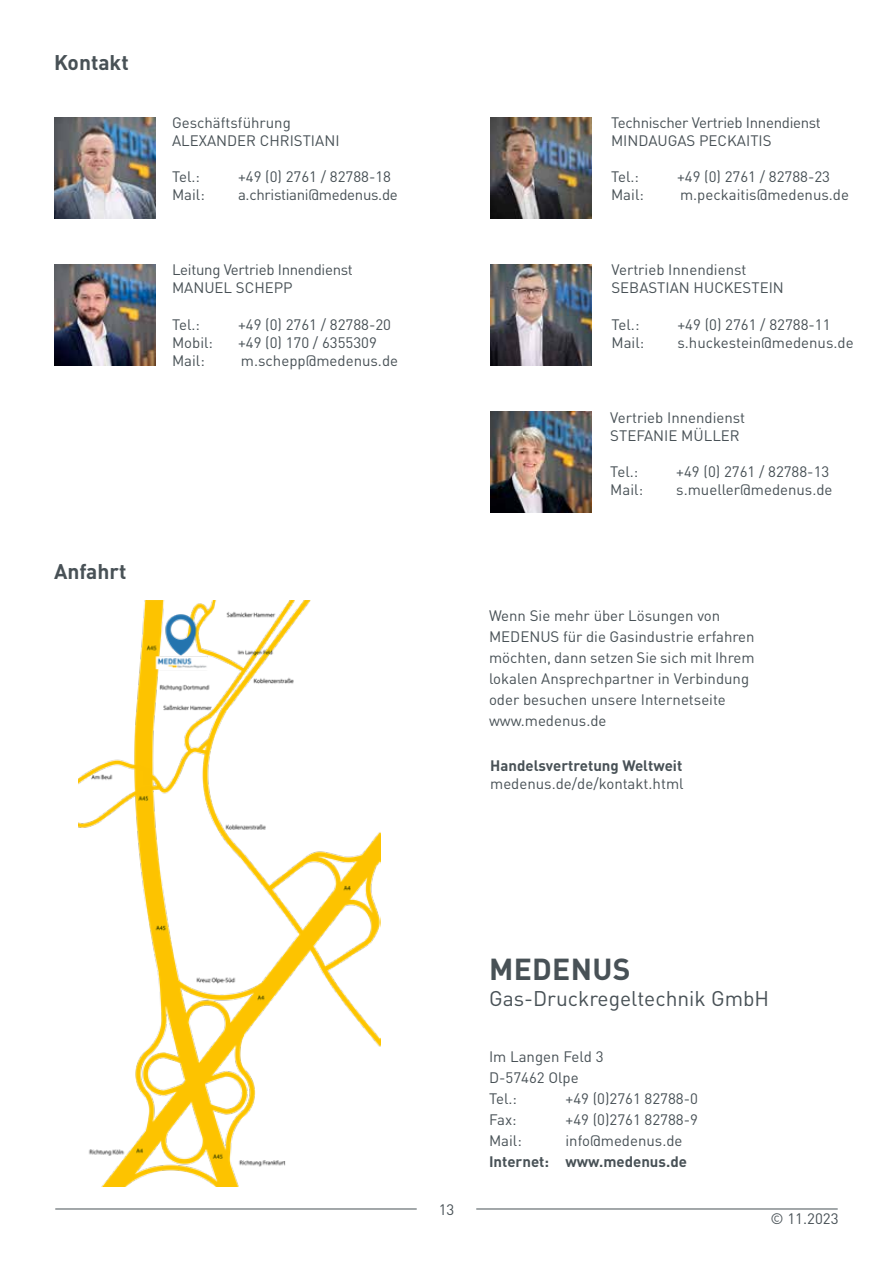
<style>
.page{position:relative;width:893px;height:1263px;background:#fff}
.page>*{position:absolute;margin:0;border:0;box-sizing:border-box;transform-origin:0 0}
.t1{font:700 30px "DIN Pro";letter-spacing:.01em;color:#485156}
.t2{font:21px "DIN Pro";color:#485156}
.t3{font:700 21px "DIN Pro";color:#485156}
.t4{font:15px/21px "DIN Pro";color:#485156}
.t5{font:15px/18px "DIN Pro";letter-spacing:-.02em;color:#485156}
.t6{font:700 15px "DIN Pro";color:#485156}
.t7{font:15px "DIN Pro";color:#485156}
</style>
<div class="page">
<hr style="left:55px;top:1209px;width:362px;height:1px;background:#485156">
<hr style="left:476px;top:1209px;width:362px;height:1px;background:#485156">
<img style="left:54px;top:117px;width:101px;height:101px">
<img style="left:490px;top:117px;width:101px;height:102px">
<img style="left:490px;top:412px;width:101px;height:101px">
<img style="left:78px;top:600px;width:303px;height:587px">
<img style="left:490px;top:265px;width:102px;height:101px">
<img style="left:54px;top:264px;width:101px;height:101px">
<h2 class="t3" style="left:54px;top:45px;width:76px">Kontakt</h2>
<p class="t4" style="left:172px;top:113px;width:169px;line-height:18px">Geschäftsführung<br>ALEXANDER CHRISTIANI</p>
<p class="t4" style="left:172px;top:166px;width:29px">Tel.:</p>
<p class="t4" style="left:238px;top:166px;width:155px">+49 (0) 2761 / 82788-18</p>
<p class="t4" style="left:172px;top:184px;width:34px">Mail:</p>
<p class="t5" style="left:238px;top:185px;width:161px">a.christiani@medenus.de</p>
<p class="t5" style="left:172px;top:260px;width:182px">Leitung Vertrieb Innendienst<br>MANUEL SCHEPP</p>
<p class="t4" style="left:172px;top:313px;width:29px">Tel.:</p>
<p class="t4" style="left:238px;top:313px;width:155px">+49 (0) 2761 / 82788-20</p>
<p class="t4" style="left:172px;top:331px;width:43px">Mobil:</p>
<p class="t4" style="left:238px;top:331px;width:140px">+49 (0) 170 / 6355309</p>
<p class="t4" style="left:172px;top:349px;width:34px">Mail:</p>
<p class="t4" style="left:241px;top:349px;width:159px">m.schepp@medenus.de</p>
<h2 class="t3" style="left:54px;top:554px;width:74px">Anfahrt</h2>
<p class="t5" style="left:611px;top:113px;width:211px">Technischer Vertrieb Innendienst<br>MINDAUGAS PECKAITIS</p>
<p class="t4" style="left:611px;top:166px;width:29px">Tel.:</p>
<p class="t4" style="left:677px;top:166px;width:155px">+49 (0) 2761 / 82788-23</p>
<p class="t4" style="left:611px;top:184px;width:34px">Mail:</p>
<p class="t4" style="left:680px;top:184px;width:171px">m.peckaitis@medenus.de</p>
<p class="t4" style="left:611px;top:260px;width:174px;line-height:18px">Vertrieb Innendienst<br>SEBASTIAN HUCKESTEIN</p>
<p class="t4" style="left:611px;top:313px;width:29px">Tel.:</p>
<p class="t4" style="left:677px;top:313px;width:155px">+49 (0) 2761 / 82788-11</p>
<p class="t4" style="left:611px;top:331px;width:34px">Mail:</p>
<p class="t4" style="left:677px;top:331px;width:178px">s.huckestein@medenus.de</p>
<p class="t4" style="left:610px;top:408px;width:136px;line-height:18px">Vertrieb Innendienst<br>STEFANIE MÜLLER</p>
<p class="t4" style="left:610px;top:461px;width:29px">Tel.:</p>
<p class="t4" style="left:676px;top:461px;width:155px">+49 (0) 2761 / 82788-13</p>
<p class="t4" style="left:610px;top:479px;width:34px">Mail:</p>
<p class="t4" style="left:676px;top:479px;width:158px">s.mueller@medenus.de</p>
<p class="t4" style="left:489px;top:604px;width:267px">Wenn Sie mehr über Lösungen von MEDENUS für die Gasindustrie erfahren möchten, dann setzen Sie sich mit Ihrem lokalen Ansprechpartner in Verbindung oder besuchen unsere Internetseite www.medenus.de</p>
<p class="t6" style="left:490px;top:753px;width:194px">Handelsvertretung Weltweit</p>
<p class="t4" style="left:490px;top:772px;width:195px">medenus.de/de/kontakt.html</p>
<p class="t7" style="left:439px;top:1197px;width:17px">13</p>
<h1 class="t1" style="left:489px;top:944px;width:143px">MEDENUS</h1>
<h2 class="t2" style="left:489px;top:984px;width:282px">Gas-Druckregeltechnik GmbH</h2>
<p class="t4" style="left:489px;top:1045px;width:116px">Im Langen Feld 3<br>D-57462 Olpe<br>Tel.:</p>
<p class="t4" style="left:565px;top:1087px;width:134px">+49 (0)2761 82788-0</p>
<p class="t4" style="left:489px;top:1108px;width:29px">Fax:</p>
<p class="t4" style="left:565px;top:1108px;width:134px">+49 (0)2761 82788-9</p>
<p class="t4" style="left:489px;top:1129px;width:34px">Mail:</p>
<p class="t4" style="left:565px;top:1129px;width:119px">info@medenus.de</p>
<p class="t6" style="left:489px;top:1149px;width:199px">Internet: www.medenus.de</p>
<p class="t7" style="left:770px;top:1206px;width:69px">© 11.2023</p>
</div>
